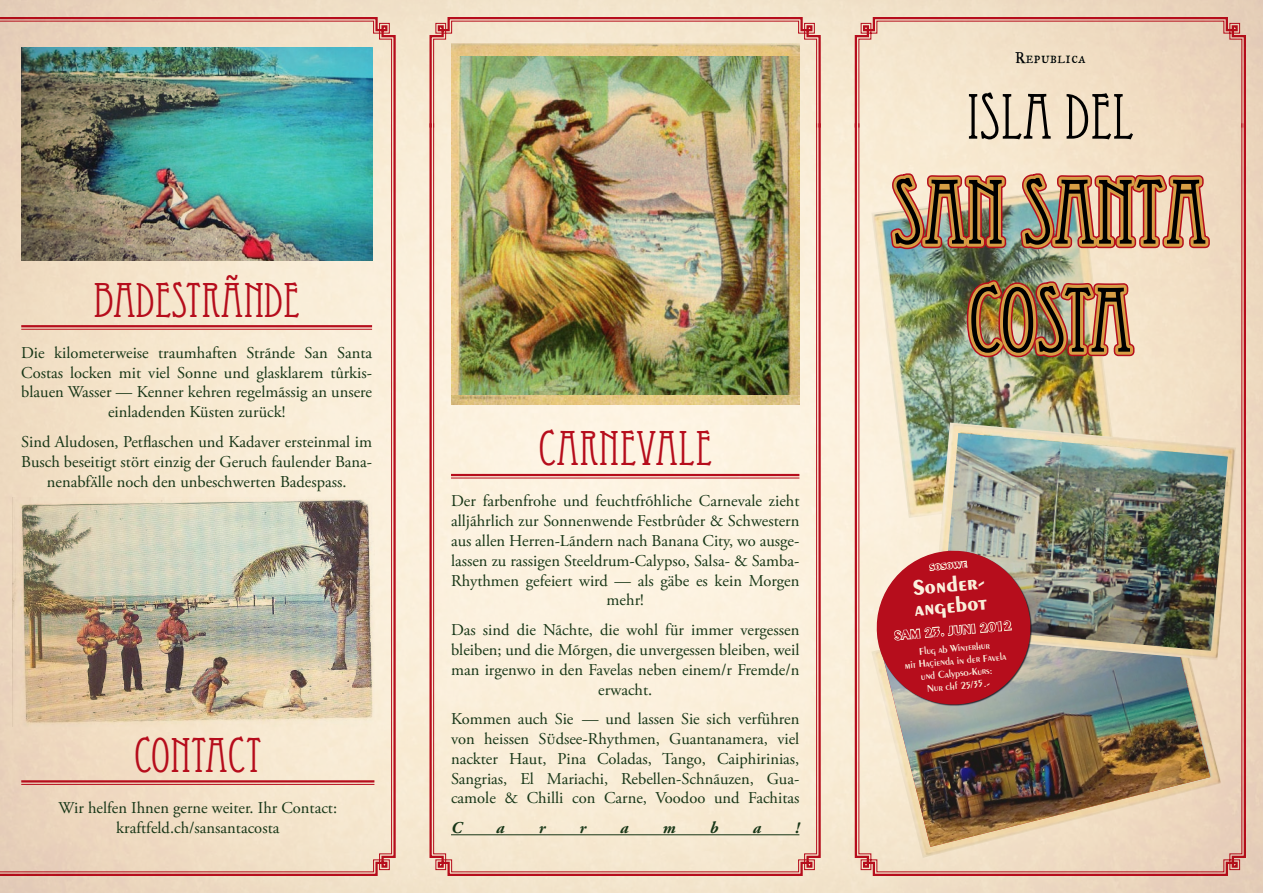
<style>
.page{position:relative;width:1263px;height:893px;background:#fff}
.page>*{position:absolute;margin:0;border:0;box-sizing:border-box;transform-origin:0 0}
.t1{font:90px/108px "Eccentric Std";color:#000;text-align:center}
.t2{font:63px "Eccentric Std";color:#000}
.t3{font:48px "Eccentric Std";color:#b60d1c}
.t4{font:700 22.2px/21px "Peignot";color:#fff}
.t5{font:17.4px "Historical Fell Type Roman SC";color:#000}
.t6{font:16.5px/19.8px "Adobe Garamond Pro";color:#173617;text-align:center}
.t7{font:italic 700 16.5px "Adobe Garamond Pro";color:#173617}
.t8{font:700 13.05px "Peignot";color:#b60d1c}
.t9{font:600 10.5px/12.6px "Peignot";color:#fff;text-align:center}
</style>
<div class="page">
<img style="left:0;top:0;width:1263px;height:893px">
<svg style="left:885px;top:169px;width:329px;height:85px"></svg>
<img style="left:962px;top:273px;width:177px;height:89px">
<h3 class="t3" style="left:94px;top:272px;width:208px">BADESTRÃNDE</h3>
<p class="t6" style="left:21px;top:343px;width:352px">Die kilometerweise traumhaften Strãnde San Santa Costas locken mit viel Sonne und glasklarem tûrkis&shy;blauen Wasser — Kenner kehren regelmãssig an unsere einladenden Küsten zurück!</p>
<p class="t6" style="left:21px;top:432px;width:352px">Sind Aludosen, Petflaschen und Kadaver ersteinmal im<br>Busch beseitigt stört einzig der Geruch faulender Bana&shy;nenabfälle noch den unbeschwerten Badespass.</p>
<h3 class="t3" style="left:134px;top:727px;width:129px">CONTACT</h3>
<p class="t6" style="left:59px;top:799px;width:280px">Wir helfen Ihnen gerne weiter. Ihr Contact: kraftfeld.ch/sansantacosta</p>
<h3 class="t3" style="left:538px;top:421px;width:175px">CARNEVALE</h3>
<p class="t6" style="left:451px;top:492px;width:350px">Der farbenfrohe und feuchtfrõhliche Carnevale zieht alljãhrlich zur Sonnenwende Festbrûder &amp; Schwestern aus allen Herren-Lãndern nach Banana City, wo ausge&shy;lassen zu rassigen Steeldrum-Calypso, Salsa- &amp; Samba-Rhythmen gefeiert wird — als gäbe es kein Morgen mehr!</p>
<p class="t6" style="left:451px;top:621px;width:350px">Das sind die Nãchte, die wohl für immer vergessen bleiben; und die Mõrgen, die unvergessen bleiben, weil man irgenwo in den Favelas neben einem/r Fremde/n erwacht.</p>
<p class="t6" style="left:451px;top:710px;width:350px;text-align:justify">Kommen auch Sie - — und lassen Sie sich verführen von heissen Südsee-Rhythmen, Guantanamera, viel nackter Haut, Pina Coladas, Tango, Caiphirinias, Sangrias, El Mariachi, Rebellen-Schnãuzen, Gua&shy;camole &amp; Chilli con Carne, Voodoo und Fachitas</p>
<p class="t7" style="left:451px;top:818px;width:12px">C</p>
<p class="t7" style="left:496px;top:818px;width:10px">a</p>
<p class="t7" style="left:539px;top:818px;width:8px">r</p>
<p class="t7" style="left:580px;top:818px;width:8px">r</p>
<p class="t7" style="left:620px;top:818px;width:10px">a</p>
<p class="t7" style="left:663px;top:818px;width:14px">m</p>
<p class="t7" style="left:710px;top:818px;width:10px">b</p>
<p class="t7" style="left:753px;top:818px;width:10px">a</p>
<p class="t7" style="left:795px;top:818px;width:6px">!</p>
<p class="t5" style="left:1015px;top:48px;width:72px">Republica</p>
<h2 class="t2" style="left:967px;top:80px;width:169px">ISLA DEL</h2>
<h1 class="t1" style="left:893px;top:159px;width:316px">SAN SANTA<br>COSTA</h1>
<p class="t8" style="left:929px;top:559px;width:39px;rotate:-5deg">sosowe</p>
<h3 class="t4" style="left:912px;top:577px;width:78px;rotate:-5deg">Sonder&shy;angebot</h3>
<p class="t8" style="left:894px;top:628px;width:119px;rotate:-5deg">SAM 23. JUNI 2012</p>
<p class="t9" style="left:903px;top:646px;width:103px;rotate:-5deg">Flug ab Winterhur<br>mit Haçienda in der Favela und Calypso-Kurs:<br>Nur chf 25/35.-</p>
</div>
